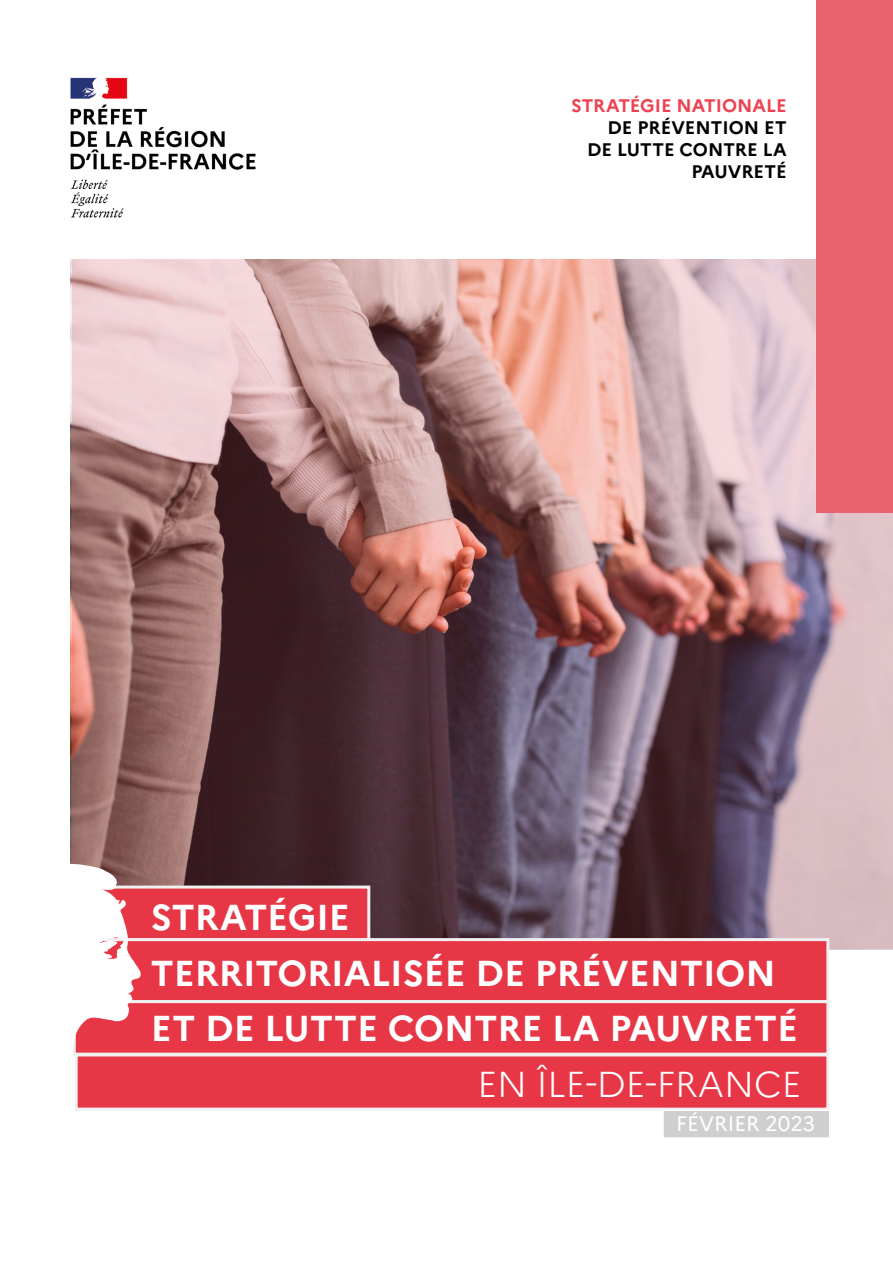
<style>
.page{position:relative;width:893px;height:1263px;background:#fff}
.page>*{position:absolute;margin:0;border:0;box-sizing:border-box;transform-origin:0 0}
.t1{font:700 36px/55.9px "Marianne";color:#fff}
.t2{font:300 36px "Marianne";color:#fff}
.t3{font:21px "Marianne";color:#fff}
.t4{font:700 18.15px/21.9px "Marianne";color:#000;text-align:right}
.t5{font:700 18.15px "Marianne";color:#ee4252}
</style>
<div class="page">
<div style="left:75px;top:1053px;width:754px;height:57px;background:#e73746;border:3px solid #f0f0f0"></div>
<div style="left:816px;top:0;width:77px;height:512px;background:#e76370"></div>
<img style="left:70px;top:77px;width:186px;height:141px">
<img style="left:73px;top:259px;width:820px;height:690px">
<div style="left:662px;top:1109px;width:168px;height:30px;background:#cfcfcf;border:2px solid #fff"></div>
<div style="left:73px;top:938px;width:756px;height:65px;background:#e73746;border:3px solid #f0f0f0"></div>
<div style="left:73px;top:1000px;width:756px;height:55px;background:#e73746;border:3px solid #f0f0f0"></div>
<div style="left:70px;top:885px;width:300px;height:56px;background:#e73746;border:3px solid #f0f0f0"></div>
<svg style="left:70px;top:857px;width:72px;height:242px"></svg>
<p class="t5" style="left:571px;top:94px;width:217px">STRATÉGIE NATIONALE</p>
<p class="t4" style="left:587px;top:116px;width:201px">DE PRÉVENTION ET<br>DE LUTTE CONTRE LA<br>PAUVRETÉ</p>
<p class="t1" style="left:151px;top:889px;width:649px">STRATÉGIE<br>TERRITORIALISÉE DE PRÉVENTION<br>ET DE LUTTE CONTRE LA PAUVRETÉ</p>
<p class="t2" style="left:477px;top:1062px;width:326px">EN ÎLE-DE-FRANCE</p>
<p class="t3" style="left:676px;top:1110px;width:140px">FÉVRIER 2023</p>
</div>
